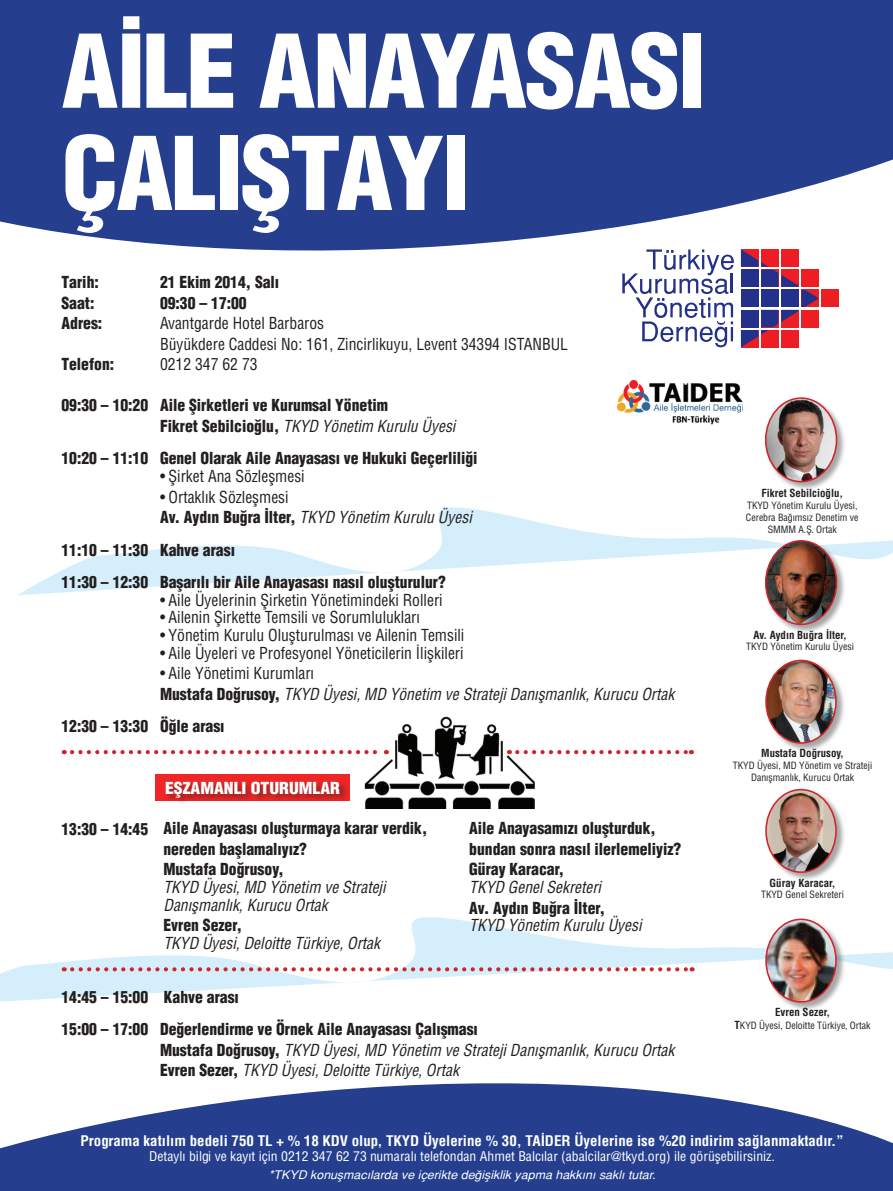
<style>
.page{position:relative;width:893px;height:1191px;background:#fff}
.page>*{position:absolute;margin:0;border:0;box-sizing:border-box;transform-origin:0 0}
.t1{font:98.85px/102.1px "Helvetica Condensed Black Tr";letter-spacing:-.02em;color:#fff}
.t2{font:16.2px/20.5px "Helvetica Condensed Black Tr";color:#231f20}
.t3{font:16.2px/20.5px "Helvetica Cond Italic Tr";color:#231f20}
.t4{font:16.2px/20.5px "Helvetica Cond Normal Tr";color:#231f20}
.t5{font:16.2px "Helvetica Condensed Black Tr";color:#fff;scale:1.09 1}
.t6{font:14.25px "Helvetica Cond Bold Tr";color:#fff;scale:1.05 1}
.t7{font:13.05px "Helvetica Cond Normal Tr";color:#fff;scale:1.05 1}
.t8{font:italic 11.85px "Helvetica Tr";color:#fff;scale:1.05 1}
.t9{font:10.95px "Helvetica Cond Bold Tr";color:#231f20}
.t10{font:9.75px/11.7px "Helvetica Cond Normal Tr";color:#231f20;text-align:center}
.s1{font-family:"Helvetica Condensed Black Tr"}
.s2{font-family:"Helvetica Cond Bold Tr";font-size:10.95px}
</style>
<div class="page">
<svg style="left:0;top:1083px;width:893px;height:108px;fill:#253f8e"></svg>
<svg style="left:0;top:0;width:893px;height:267px;background:#42589d"></svg>
<svg style="left:18px;top:507px;width:875px;height:88px"></svg>
<svg style="left:0;top:917px;width:893px;height:85px"></svg>
<svg style="left:622px;top:249px;width:112px;height:98px"></svg>
<div style="left:821px;top:290px;width:18px;height:17px;background:#ee1d23"></div>
<svg style="left:741px;top:249px;width:78px;height:98px"></svg>
<div style="left:764px;top:539px;width:82px;height:94px;background:#231f20;opacity:.4"></div>
<img style="left:766px;top:541px;width:70px;height:83px">
<div style="left:765px;top:540px;width:72px;height:85px;border:2px solid #d1232a;border-radius:50%"></div>
<div style="left:764px;top:397px;width:82px;height:94px;background:#231f20;opacity:.4"></div>
<img style="left:766px;top:398px;width:70px;height:83px">
<div style="left:765px;top:397px;width:72px;height:85px;border:2px solid #d1232a;border-radius:50%"></div>
<div style="left:765px;top:659px;width:80px;height:93px;background:#231f20;opacity:.4"></div>
<img style="left:766px;top:660px;width:70px;height:83px">
<div style="left:765px;top:659px;width:72px;height:84px;border:2px solid #d1232a;border-radius:50%"></div>
<div style="left:765px;top:788px;width:80px;height:94px;background:#231f20;opacity:.4"></div>
<img style="left:766px;top:789px;width:70px;height:83px">
<div style="left:765px;top:789px;width:72px;height:84px;border:2px solid #d1232a;border-radius:50%"></div>
<div style="left:765px;top:918px;width:80px;height:93px;background:#231f20;opacity:.4"></div>
<img style="left:766px;top:919px;width:70px;height:83px">
<div style="left:765px;top:918px;width:72px;height:84px;border:2px solid #d1232a;border-radius:50%"></div>
<img style="left:358px;top:716px;width:177px;height:92px">
<svg style="left:72px;top:750px;width:315px;height:4px"></svg>
<svg style="left:517px;top:750px;width:175px;height:4px"></svg>
<svg style="left:72px;top:967px;width:621px;height:4px"></svg>
<div style="left:155px;top:774px;width:195px;height:26px;background:#ee2726"></div>
<div style="left:166px;top:781px;width:182px;height:25px;background:#231f20;opacity:.45"></div>
<img style="left:617px;top:380px;width:126px;height:45px">
<h1 class="t1" style="left:62px;top:19px;width:646px">Aile Anayasası<br>Çalıştayı</h1>
<p class="t2" style="left:62px;top:271px;width:39px">Tarih:</p>
<p class="t2" style="left:160px;top:271px;width:121px">21 Ekim 2014, Salı</p>
<p class="t2" style="left:62px;top:292px;width:34px">Saat:</p>
<p class="t2" style="left:160px;top:292px;width:88px">09:30 – 17:00</p>
<p class="t2" style="left:62px;top:313px;width:42px">Adres:</p>
<p class="t4" style="left:160px;top:313px;width:410px">Avantgarde Hotel Barbaros<br>Büyükdere Caddesi No: 161, Zincirlikuyu, Levent 34394 ISTANBUL</p>
<p class="t2" style="left:62px;top:354px;width:54px">Telefon:</p>
<p class="t4" style="left:160px;top:354px;width:99px">0212 347 62 73</p>
<p class="t2" style="left:62px;top:395px;width:328px">09:30 – 10:20 Aile Şirketleri ve Kurumsal Yönetim</p>
<p class="t3" style="left:160px;top:416px;width:297px"><span class="s1">Fikret Sebilcioğlu,</span> TKYD Yönetim Kurulu Üyesi</p>
<p class="t2" style="left:62px;top:448px;width:418px">10:20 – 11:10 Genel Olarak Aile Anayasası ve Hukuki Geçerliliği</p>
<p class="t4" style="left:160px;top:465px;width:146px">• Şirket Ana Sözleşmesi</p>
<p class="t4" style="left:160px;top:486px;width:130px">• Ortaklık Sözleşmesi</p>
<p class="t3" style="left:160px;top:507px;width:313px"><span class="s1">Av. Aydın Buğra İlter,</span> TKYD Yönetim Kurulu Üyesi</p>
<p class="t2" style="left:62px;top:533px;width:386px;line-height:32.4px">11:10 – 11:30 Kahve arası<br>11:30 – 12:30 Başarılı bir Aile Anayasası nasıl oluşturulur?</p>
<p class="t4" style="left:160px;top:589px;width:284px">• Aile Üyelerinin Şirketin Yönetimindeki Rolleri</p>
<p class="t4" style="left:160px;top:607px;width:261px">• Ailenin Şirkette Temsili ve Sorumlulukları</p>
<p class="t4" style="left:160px;top:624px;width:306px">• Yönetim Kurulu Oluşturulması ve Ailenin Temsili</p>
<p class="t4" style="left:160px;top:642px;width:305px">• Aile Üyeleri ve Profesyonel Yöneticilerin İlişkileri</p>
<p class="t4" style="left:160px;top:662px;width:156px">• Aile Yönetimi Kurumları</p>
<p class="t3" style="left:160px;top:683px;width:516px"><span class="s1">Mustafa Doğrusoy,</span> TKYD Üyesi, MD Yönetim ve Strateji Danışmanlık, Kurucu Ortak</p>
<p class="t2" style="left:62px;top:715px;width:165px">12:30 – 13:30 Öğle arası</p>
<p class="t2" style="left:62px;top:818px;width:88px">13:30 – 14:45</p>
<p class="t5" style="left:165px;top:777px;width:35px">Eşzama</p>
<p class="t5" style="left:224px;top:777px;width:108px">nlı Oturumlar</p>
<p class="t2" style="left:163px;top:817px;width:265px">Aile Anayasası oluşturmaya karar verdik, nereden başlamalıyız?<br>Mustafa Doğrusoy,</p>
<p class="t3" style="left:163px;top:878px;width:224px;line-height:17.7px">TKYD Üyesi, MD Yönetim ve Strateji<br>Danışmanlık, Kurucu Ortak</p>
<p class="t2" style="left:163px;top:914px;width:80px">Evren Sezer,</p>
<p class="t3" style="left:163px;top:932px;width:218px">TKYD Üyesi, Deloitte Türkiye, Ortak</p>
<p class="t2" style="left:469px;top:818px;width:214px">Aile Anayasamızı oluşturduk, bundan sonra nasıl ilerlemeliyiz?<br>Güray Karacar,</p>
<p class="t3" style="left:469px;top:876px;width:133px">TKYD Genel Sekreteri</p>
<p class="t2" style="left:469px;top:897px;width:137px">Av. Aydın Buğra İlter,</p>
<p class="t3" style="left:469px;top:915px;width:174px">TKYD Yönetim Kurulu Üyesi</p>
<p class="t2" style="left:62px;top:980px;width:418px;line-height:32.4px">14:45 – 15:00 Kahve arası<br>15:00 – 17:00 Değerlendirme ve Örnek Aile Anayasası Çalışması</p>
<p class="t3" style="left:160px;top:1039px;width:516px"><span class="s1">Mustafa Doğrusoy,</span> TKYD Üyesi, MD Yönetim ve Strateji Danışmanlık, Kurucu Ortak<br><span class="s1">E vren Sezer,</span> TKYD Üyesi, Deloitte Türkiye, Ortak</p>
<p class="t9" style="left:761px;top:486px;width:83px">Fikret Sebilcioğlu,</p>
<p class="t10" style="left:746px;top:499px;width:114px">TKYD Yönetim Kurulu Üyesi,<br>Cerebra Bağımsız Denetim ve<br>SMMM A.Ş. Ortak</p>
<p class="t9" style="left:754px;top:628px;width:95px">Av. Aydın Buğra İlter,</p>
<p class="t10" style="left:746px;top:641px;width:109px">TKYD Yönetim Kurulu Üyesi</p>
<p class="t9" style="left:761px;top:746px;width:84px">Mustafa Doğrusoy,</p>
<p class="t10" style="left:733px;top:759px;width:141px">TKYD Üyesi, MD Yönetim ve Strateji<br>Danışmanlık, Kurucu Ortak</p>
<p class="t9" style="left:770px;top:876px;width:67px">Güray Karacar,</p>
<p class="t10" style="left:761px;top:888px;width:84px">TKYD Genel Sekreteri</p>
<p class="t9" style="left:775px;top:1005px;width:56px">Evren Sezer,</p>
<p class="t10" style="left:734px;top:1019px;width:138px"><span class="s2">T</span>KYD Üyesi, Deloitte Türkiye, Ortak</p>
<p class="t6" style="left:81px;top:1132px;width:728px">Programa katılım bedeli 750 TL + % 18 KDV olup, TKYD Üyelerine % 30, TAİDER Üyelerine ise %20 indirim sağlanmaktadır.”</p>
<p class="t7" style="left:149px;top:1148px;width:597px">Detaylı bilgi ve kayıt için 0212 347 62 73 numaralı telefondan Ahmet Balcılar (abalcilar@tkyd.org) ile görüşebilirsiniz.</p>
<p class="t8" style="left:269px;top:1167px;width:370px">*TKYD konuşmacılarda ve içerikte değişiklik yapma hakkını saklı tutar.</p>
</div>
